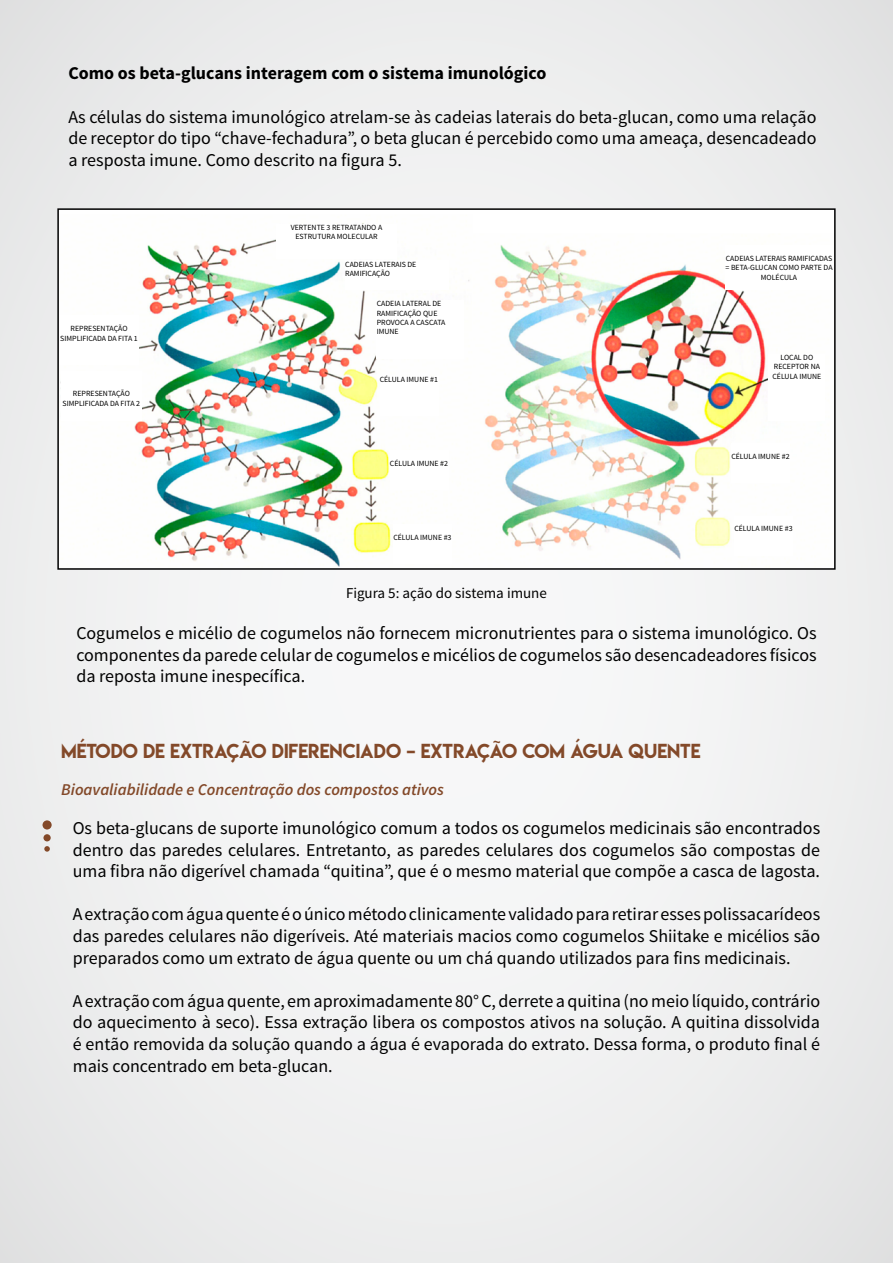
<style>
.page{position:relative;width:893px;height:1263px;background:#efefef}
.page>*{position:absolute;margin:0;border:0;box-sizing:border-box;transform-origin:0 0}
.t1{font:18px/21.6px "Source Sans Pro";color:#000;text-align:justify}
.t2{font:18px "Lemon Milk";color:#834929}
.t3{font:700 18px "Source Sans Pro";color:#000}
.t4{font:italic 600 16.5px "Source Sans Pro";color:#834929}
.t5{font:15px "Source Sans Pro";color:#000}
.t6{font:7.95px/9.4px "Source Sans Pro";color:#000;text-align:center}
</style>
<div class="page">
<img style="left:60px;top:211px;width:773px;height:356px">
<div style="left:57px;top:208px;width:779px;height:362px;border:2px solid #000"></div>
<div style="left:59px;top:316px;width:80px;height:49px;background:#fff"></div>
<div style="left:276px;top:224px;width:121px;height:34px;background:#fff"></div>
<div style="left:345px;top:261px;width:104px;height:29px;background:#fff"></div>
<div style="left:725px;top:245px;width:108px;height:45px;background:#fff"></div>
<div style="left:769px;top:354px;width:56px;height:66px;background:#fff"></div>
<div style="left:377px;top:300px;width:87px;height:59px;background:#fff"></div>
<div style="left:380px;top:376px;width:58px;height:39px;background:#fff"></div>
<div style="left:390px;top:450px;width:59px;height:39px;background:#fff"></div>
<div style="left:731px;top:444px;width:59px;height:39px;background:#fff"></div>
<div style="left:393px;top:524px;width:59px;height:39px;background:#fff"></div>
<div style="left:734px;top:516px;width:59px;height:39px;background:#fff"></div>
<div style="left:61px;top:371px;width:81px;height:50px;background:#fff"></div>
<div style="left:43px;top:820px;width:9px;height:9px;background:#834929;border-radius:50%"></div>
<div style="left:43px;top:834px;width:8px;height:7px;background:#834929;border-radius:50%"></div>
<svg style="left:44px;top:846px;width:6px;height:6px"></svg>
<p class="t3" style="left:68px;top:62px;width:480px">Como os beta-glucans interagem com o sistema imunológico</p>
<p class="t1" style="left:68px;top:106px;width:750px">As células do sistema imunológico atrelam-se às cadeias laterais do beta-glucan, como uma relação de receptor do tipo “chave-fechadura”, o beta glucan é percebido como uma ameaça, desencadeado a resposta imune. Como descrito na figura 5.</p>
<p class="t6" style="left:60px;top:324px;width:79px">REPRESENTAÇÃO<br>SIMPLIFICADA DA FITA 1</p>
<p class="t6" style="left:63px;top:389px;width:79px">REPRESENTAÇÃO<br>SIMPLIFICADA DA FITA 2</p>
<p class="t6" style="left:291px;top:222px;width:93px">VERTENTE 3 RETRATANDO A<br>ESTRUTURA MOLECULAR</p>
<p class="t6" style="left:345px;top:259px;width:73px;text-align:left">CADEIAS LATERAIS DE<br>RAMIFICAÇÃO</p>
<p class="t6" style="left:725px;top:253px;width:109px">CADEIAS LATERAIS RAMIFICADAS = BETA-GLUCAN COMO PARTE DA<br>MOLÉCULA</p>
<p class="t6" style="left:377px;top:299px;width:70px;text-align:left">CADEIA LATERAL DE<br>RAMIFICAÇÃO QUE<br>PROVOCA A CASCATA<br>IMUNE</p>
<p class="t6" style="left:380px;top:375px;width:60px">CÉLULA IMUNE #1</p>
<p class="t6" style="left:390px;top:458px;width:60px">CÉLULA IMUNE #2</p>
<p class="t6" style="left:393px;top:532px;width:60px">CÉLULA IMUNE #3</p>
<p class="t5" style="left:346px;top:583px;width:202px">Figura 5: ação do sistema imune</p>
<p class="t6" style="left:772px;top:352px;width:50px">LOCAL DO<br>RECEPTOR NA<br>CÉLULA IMUNE</p>
<p class="t6" style="left:731px;top:452px;width:60px">CÉLULA IMUNE #2</p>
<p class="t6" style="left:734px;top:524px;width:60px">CÉLULA IMUNE #3</p>
<p class="t1" style="left:76px;top:623px;width:742px">Cogumelos e micélio de cogumelos não fornecem micronutrientes para o sistema imunológico. Os componentes da parede celular de cogumelos e micélios de cogumelos são desencadeadores físicos da reposta imune inespecífica.</p>
<p class="t2" style="left:61px;top:738px;width:641px">MÉTODO DE EXTRAÇÃO DIFERENCIADO – EXTRAÇÃO COM ÁGUA QUENTE</p>
<p class="t4" style="left:61px;top:779px;width:384px">Bioavaliabilidade e Concentração dos compostos ativos</p>
<p class="t1" style="left:73px;top:817px;width:749px">Os beta-glucans de suporte imunológico comum a todos os cogumelos medicinais são encontrados dentro das paredes celulares. Entretanto, as paredes celulares dos cogumelos são compostas de uma fibra não digerível chamada “quitina”, que é o mesmo material que compõe a casca de lagosta.</p>
<p class="t1" style="left:73px;top:904px;width:749px">A extração com água quente é o único método clinicamente validado para retirar esses polissacarídeos das paredes celulares não digeríveis. Até materiais macios como cogumelos Shiitake e micélios são preparados como um extrato de água quente ou um chá quando utilizados para fins medicinais.</p>
<p class="t1" style="left:73px;top:990px;width:749px">A extração com água quente, em aproximadamente 80° C, derrete a quitina (no meio líquido, contrário do aquecimento à seco). Essa extração libera os compostos ativos na solução. A quitina dissolvida é então removida da solução quando a água é evaporada do extrato. Dessa forma, o produto final é mais concentrado em beta-glucan.</p>
</div>
